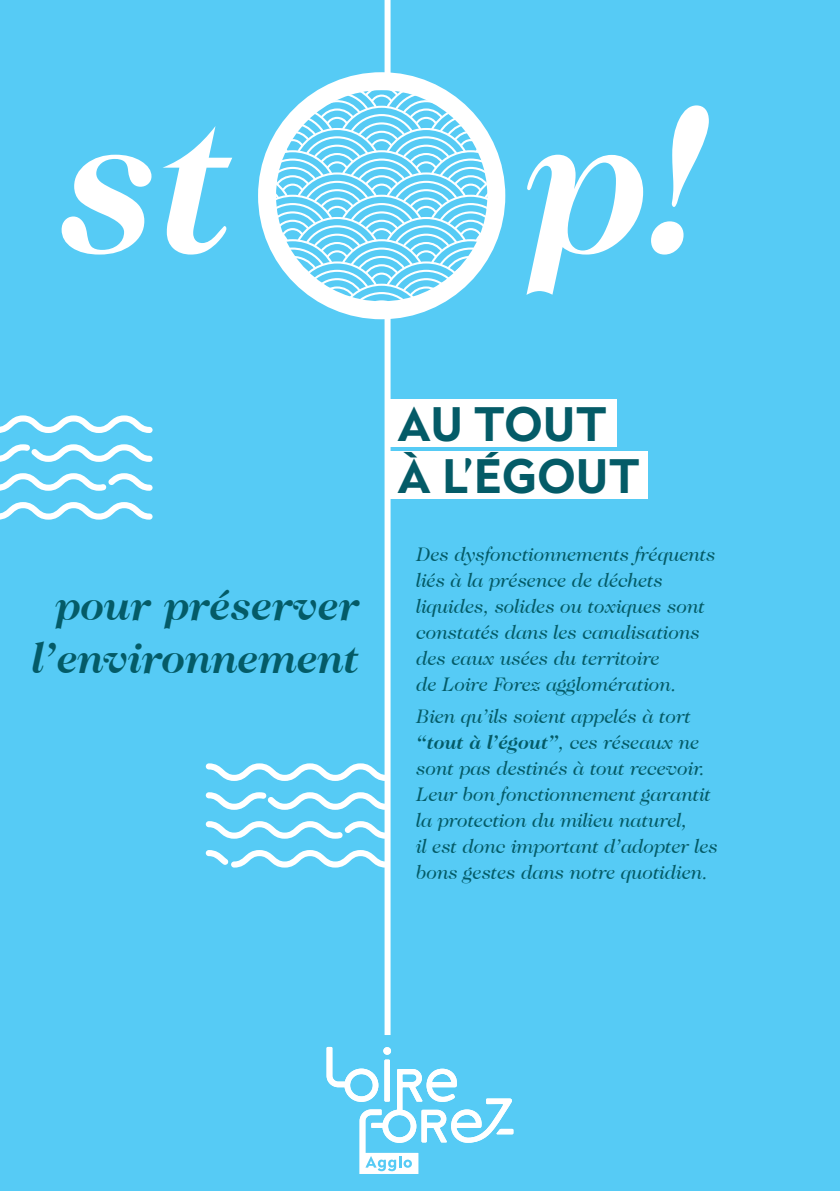
<style>
.page{position:relative;width:840px;height:1191px;background:#fff}
.page>*{position:absolute;margin:0;border:0;box-sizing:border-box;transform-origin:0 0}
.t1{font:italic 700 212.4px "Caslon 224 IT Cby BT";color:#fff}
.t2{font:700 46px/52px "Radikal W03";letter-spacing:.02em;color:#045b67}
.t3{font:italic 700 44px/52.8px "Caslon 224 IT Cby BT";color:#045b67;text-align:center}
.t4{font:italic 20px/26px "Caslon 224 IT Cby BT";color:#045b67}
.s1{font-weight:700}
</style>
<div class="page">
<div style="left:0;top:0;width:839px;height:1191px;background:#56cbf5"></div>
<div style="left:384px;top:0;width:6px;height:1035px;background:#fff"></div>
<svg style="left:267px;top:81px;width:229px;height:229px"></svg>
<div style="left:258px;top:72px;width:247px;height:247px;border:18px solid #fff;border-radius:50%"></div>
<svg style="left:326px;top:1047px;width:187px;height:127px"></svg>
<div style="left:387px;top:399px;width:229px;height:48px;background:#fff"></div>
<div style="left:387px;top:451px;width:260px;height:48px;background:#fff"></div>
<svg style="left:0;top:415px;width:152px;height:18px"></svg>
<svg style="left:0;top:444px;width:152px;height:18px"></svg>
<svg style="left:0;top:502px;width:152px;height:17px"></svg>
<svg style="left:0;top:473px;width:152px;height:18px"></svg>
<svg style="left:206px;top:763px;width:179px;height:18px"></svg>
<svg style="left:206px;top:792px;width:179px;height:18px"></svg>
<svg style="left:206px;top:850px;width:179px;height:17px"></svg>
<svg style="left:206px;top:821px;width:179px;height:17px"></svg>
<h1 class="t1" style="left:61px;top:45px;width:176px">st</h1>
<h1 class="t1" style="left:527px;top:45px;width:190px">p!</h1>
<h3 class="t3" style="left:32px;top:578px;width:328px">pour préserver l’environnement</h3>
<h2 class="t2" style="left:397px;top:397px;width:243px">AU TOUT<br>À L’ÉGOUT</h2>
<p class="t4" style="left:416px;top:540px;width:300px">Des dysfonctionnements fréquents liés à la présence de déchets liquides, solides ou toxiques sont constatés dans les canalisations des eaux usées du territoire<br>de Loire Forez agglomération.</p>
<p class="t4" style="left:416px;top:702px;width:303px">Bien qu’ils soient appelés à tort <span class="s1">“tout à l’égout”</span>, ces réseaux ne sont pas destinés à tout recevoir.<br>Leur bon fonctionnement garantit la protection du milieu naturel,<br>il est donc important d’adopter les bons gestes dans notre quotidien.</p>
</div>
